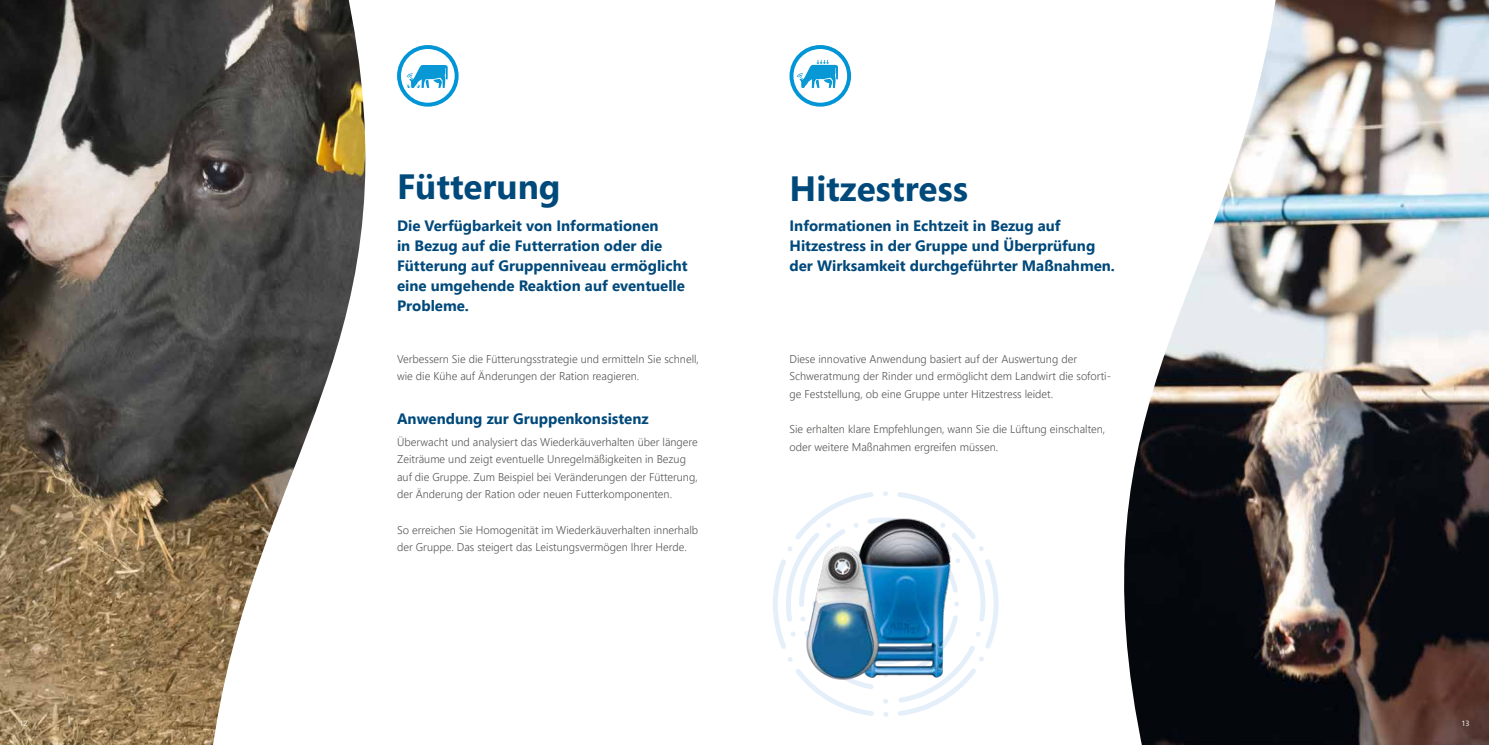
<style>
.page{position:relative;width:1489px;height:745px;background:#fff}
.page>*{position:absolute;margin:0;border:0;box-sizing:border-box;transform-origin:0 0}
.t1{font:700 35px "Segoe UI";color:#00497b}
.t2{font:700 15px/20px "Segoe UI";color:#00497b}
.t3{font:300 11.25px/17.5px "Segoe UI";color:#575756}
.t4{font:7.5px "Segoe UI";color:#fff}
</style>
<div class="page">
<img style="left:0;top:0;width:211px;height:744px">
<svg style="left:211px;top:0;width:248px;height:744px"></svg>
<img style="left:1278px;top:0;width:210px;height:744px">
<svg style="left:794px;top:0;width:484px;height:744px"></svg>
<svg style="left:773px;top:491px;width:225px;height:225px"></svg>
<svg style="left:399px;top:47px;width:57px;height:58px"></svg>
<div style="left:397px;top:45px;width:61px;height:62px;border:4px solid #0095d6;border-radius:50%"></div>
<svg style="left:406px;top:65px;width:41px;height:23px"></svg>
<svg style="left:791px;top:47px;width:58px;height:58px"></svg>
<div style="left:789px;top:45px;width:62px;height:62px;border:4px solid #0095d6;border-radius:50%"></div>
<svg style="left:796px;top:60px;width:42px;height:28px"></svg>
<img style="left:831px;top:498px;width:129px;height:185px">
<img style="left:794px;top:537px;width:97px;height:155px">
<p class="t4" style="left:19px;top:715px;width:10px">12</p>
<h1 class="t1" style="left:397px;top:162px;width:165px">Fütterung</h1>
<h2 class="t2" style="left:397px;top:215px;width:292px">Die Verfügbarkeit von Informationen<br>in Bezug auf die Futterration oder die Fütterung auf Gruppenniveau ermöglicht eine umgehende Reaktion auf eventuelle Probleme.</h2>
<p class="t3" style="left:397px;top:349px;width:303px">Verbessern Sie die Fütterungsstrategie und ermitteln Sie schnell, wie die Kühe auf Änderungen der Ration reagieren.</p>
<h2 class="t2" style="left:397px;top:408px;width:253px">Anwendung zur Gruppenkonsistenz</h2>
<p class="t3" style="left:397px;top:432px;width:302px">Überwacht und analysiert das Wiederkäuverhalten über längere Zeiträume und zeigt eventuelle Unregelmäßigkeiten in Bezug auf die Gruppe. Zum Beispiel bei Veränderungen der Fütterung, der Änderung der Ration oder neuen Futterkomponenten.</p>
<p class="t3" style="left:397px;top:519px;width:302px">So erreichen Sie Homogenität im Wiederkäuverhalten innerhalb der Gruppe. Das steigert das Leistungsvermögen Ihrer Herde.</p>
<h1 class="t1" style="left:789px;top:163px;width:180px">Hitzestress</h1>
<h2 class="t2" style="left:789px;top:215px;width:327px">Informationen in Echtzeit in Bezug auf<br>Hitzestress in der Gruppe und Überprüfung der Wirksamkeit durchgeführter Maßnahmen.</h2>
<p class="t3" style="left:789px;top:349px;width:323px">Diese innovative Anwendung basiert auf der Auswertung der<br>Schweratmung der Rinder und ermöglicht dem Landwirt die soforti&shy;ge Feststellung, ob eine Gruppe unter Hitzestress leidet.</p>
<p class="t3" style="left:789px;top:419px;width:317px">Sie erhalten klare Empfehlungen, wann Sie die Lüftung einschalten, oder weitere Maßnahmen ergreifen müssen.</p>
<p class="t4" style="left:1461px;top:715px;width:10px">13</p>
</div>
